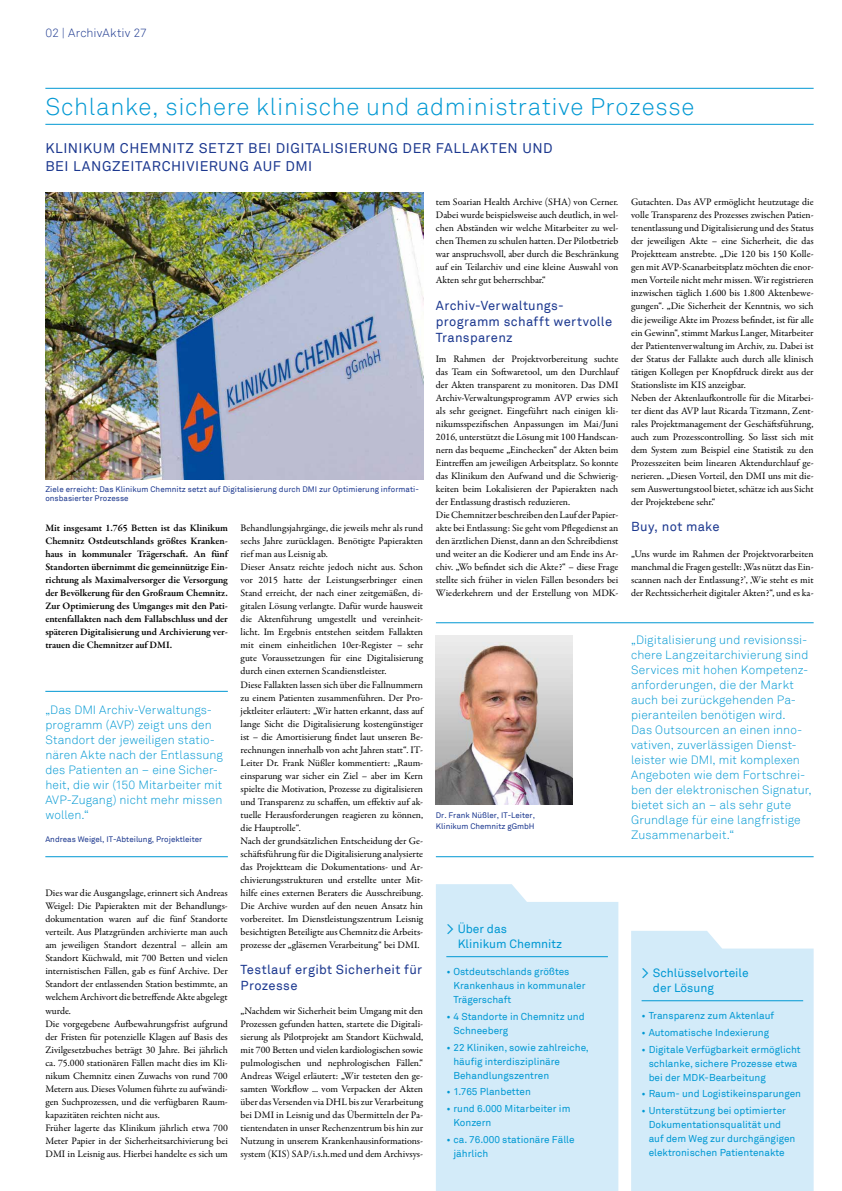
<style>
.page{position:relative;width:842px;height:1191px;background:#fff}
.page>*{position:absolute;margin:0;border:0;box-sizing:border-box;transform-origin:0 0}
.t1{font:300 24px "Akkurat";letter-spacing:.03em;color:#0098d3}
.t2{font:14px/18px "Akkurat";letter-spacing:.04em;color:#1c388f}
.t3{font:13px/16px "Akkurat";letter-spacing:.02em;color:#1c388f}
.t4{font:300 12px/15px "Akkurat";letter-spacing:.01em;color:#0098d3}
.t5{font:12px/15px "Akkurat";color:#0098d3}
.t6{font:300 12px "Akkurat";letter-spacing:.01em;color:#1c388f}
.t7{font:10px/13px "Garamond Premr Pro";color:#000}
.t8{font:10px/14px "Akkurat";color:#0098d3}
.t9{font:600 10px/13px "Garamond Premr Pro";letter-spacing:-.005em;color:#000;text-align:justify}
.t10{font:8px/9.2px "Akkurat";letter-spacing:.005em;color:#1c388f}
.s1{font-size:16px}
</style>
<div class="page">
<hr style="left:45px;top:88px;width:769px;height:1px;background:#0098d3">
<hr style="left:45px;top:124px;width:769px;height:1px;background:#0098d3">
<img style="left:45px;top:192px;width:378px;height:287px">
<hr style="left:45px;top:691px;width:183px;height:1px;background:#0098d3">
<hr style="left:45px;top:856px;width:183px;height:1px;background:#0098d3">
<img style="left:436px;top:635px;width:137px;height:170px">
<hr style="left:436px;top:622px;width:378px;height:1px;background:#0098d3">
<hr style="left:436px;top:856px;width:378px;height:1px;background:#0098d3">
<div style="left:436px;top:884px;width:182px;height:307px;background:#d3ebf9"></div>
<hr style="left:446px;top:956px;width:162px;height:1px;background:#0098d3">
<div style="left:631px;top:931px;width:183px;height:260px;background:#d3ebf9"></div>
<hr style="left:642px;top:1000px;width:161px;height:1px;background:#0098d3">
<p class="t6" style="left:45px;top:26px;width:103px">02 | ArchivAktiv 27</p>
<h1 class="t1" style="left:45px;top:92px;width:650px">Schlanke, sichere klinische und administrative Prozesse</h1>
<h2 class="t2" style="left:45px;top:140px;width:509px">KLINIKUM CHEMNITZ SETZT BEI DIGITALISIERUNG DER FALLAKTEN UND<br>BEI LANGZEITARCHIVIERUNG AUF DMI</h2>
<p class="t10" style="left:45px;top:485px;width:375px">Ziele erreicht: Das Klinikum Chemnitz setzt auf Digitalisierung durch DMI zur Optimierung informati&shy;onsbasierter Prozesse</p>
<p class="t9" style="left:45px;top:522px;width:184px">Mit insgesamt 1.765 Betten ist das Klinikum Chemnitz Ostdeutschlands größtes Kranken&shy;haus in kommunaler Trägerschaft. An fünf Standorten übernimmt die gemeinnützige Ein&shy;richtung als Maximalversorger die Versorgung der Bevölkerung für den Großraum Chemnitz.<br>Zur Optimierung des Umganges mit den Pati&shy;entenfallakten nach dem Fallabschluss und der späteren Digitalisierung und Archivierung ver&shy;trauen die Chemnitzer auf DMI.</p>
<p class="t4" style="left:45px;top:702px;width:179px">„Das DMI Archiv-Verwaltungs&shy;programm (AVP) zeigt uns den<br>Standort der jeweiligen statio&shy;nären Akte nach der Entlassung des Patienten an – eine Sicher&shy;heit, die wir (150 Mitarbeiter mit<br>AVP-Zugang) nicht mehr missen wollen.“</p>
<p class="t10" style="left:45px;top:835px;width:158px">Andreas Weigel, IT-Abteilung, Projektleiter</p>
<p class="t7" style="left:45px;top:886px;width:184px">Dies war die Ausgangslage, erinnert sich Andreas Weigel: Die Papierakten mit der Behandlungs&shy;dokumentation waren auf die fünf Standorte verteilt. Aus Platzgründen archivierte man auch am jeweiligen Standort dezentral – allein am Standort Küchwald, mit 700 Betten und vielen internistischen Fällen, gab es fünf Archive. Der Standort der entlassenden Station bestimmte, an welchem Archivort die betreffende Akte abgelegt wurde.<br>Die vorgegebene Aufbewahrungsfrist aufgrund der Fristen für potenzielle Klagen auf Basis des Zivilgesetzbuches beträgt 30 Jahre. Bei jährlich ca. 75.000 stationären Fällen macht dies im Kli&shy;nikum Chemnitz einen Zuwachs von rund 700<br>Metern aus. Dieses Volumen führte zu aufwändi&shy;gen Suchprozessen, und die verfügbaren Raum&shy;kapazitäten reichten nicht aus.<br>Früher lagerte das Klinikum jährlich etwa 700<br>Meter Papier in der Sicherheitsarchivierung bei DMI in Leisnig aus. Hierbei handelte es sich um</p>
<p class="t7" style="left:241px;top:521px;width:184px">Behandlungsjahrgänge, die jeweils mehr als rund sechs Jahre zurücklagen. Benötigte Papierakten rief man aus Leisnig ab.<br>Dieser Ansatz reichte jedoch nicht aus. Schon vor 2015 hatte der Leistungserbringer einen Stand erreicht, der nach einer zeitgemäßen, di&shy;gitalen Lösung verlangte. Dafür wurde hausweit die Aktenführung umgestellt und vereinheit&shy;licht. Im Ergebnis entstehen seitdem Fallakten mit einem einheitlichen 10er-Register – sehr gute Voraussetzungen für eine Digitalisierung durch einen externen Scandienstleister.<br>Diese Fallakten lassen sich über die Fallnummern zu einem Patienten zusammenführen. Der Pro&shy;jektleiter erläutert: „Wir hatten erkannt, dass auf lange Sicht die Digitalisierung kostengünstiger ist – die Amortisierung findet laut unseren Be&shy;rechnungen innerhalb von acht Jahren statt“. IT-Leiter Dr. Frank Nüßler kommentiert: „Raum&shy;einsparung war sicher ein Ziel – aber im Kern spielte die Motivation, Prozesse zu digitalisieren und Transparenz zu schaffen, um effektiv auf ak&shy;tuelle Herausforderungen reagieren zu können, die Hauptrolle“.<br>Nach der grundsätzlichen Entscheidung der Ge&shy;schäftsführung für die Digitalisierung analysierte das Projektteam die Dokumentations- und Ar&shy;chivierungsstrukturen und erstellte unter Mit&shy;hilfe eines externen Beraters die Ausschreibung.<br>Die Archive wurden auf den neuen Ansatz hin vorbereitet. Im Dienstleistungszentrum Leisnig besichtigten Beteiligte aus Chemnitz die Arbeits&shy;prozesse der „gläsernen Verarbeitung“ bei DMI.</p>
<h3 class="t3" style="left:241px;top:962px;width:183px">Testlauf ergibt Sicherheit für<br>Prozesse</h3>
<p class="t7" style="left:241px;top:1004px;width:184px;text-align:justify">„Nachdem wir Sicherheit beim Umgang mit den Prozessen gefunden hatten, startete die Digitali&shy;sierung als Pilotprojekt am Standort Küchwald, mit 700 Betten und vielen kardiologischen sowie pulmologischen und nephrologischen Fällen.“ Andreas Weigel erläutert: „Wir testeten den ge&shy;samten Workflow ... vom Verpacken der Akten über das Versenden via DHL bis zur Verarbeitung bei DMI in Leisnig und das Übermitteln der Pa&shy;tientendaten in unser Rechenzentrum bis hin zur Nutzung in unserem Krankenhausinformations&shy;system (KIS) SAP/i.s.h.med und dem Archivsys-</p>
<p class="t7" style="left:436px;top:196px;width:184px;text-align:justify">tem Soarian Health Archive (SHA) von Cerner.<br>Dabei wurde beispielsweise auch deutlich, in wel&shy;chen Abständen wir welche Mitarbeiter zu wel&shy;chen Themen zu schulen hatten. Der Pilotbetrieb war anspruchsvoll, aber durch die Beschränkung auf ein Teilarchiv und eine kleine Auswahl von Akten sehr gut beherrschbar.“</p>
<h3 class="t3" style="left:436px;top:297px;width:178px">Archiv-Verwaltungs&shy;programm schafft wertvolle<br>Transparenz</h3>
<p class="t7" style="left:436px;top:352px;width:184px">Im Rahmen der Projektvorbereitung suchte das Team ein Softwaretool, um den Durchlauf der Akten transparent zu monitoren. Das DMI Archiv-Verwaltungsprogramm AVP erwies sich als sehr geeignet. Eingeführt nach einigen kli&shy;nikumsspezifischen Anpassungen im Mai/Juni 2016, unterstützt die Lösung mit 100 Handscan&shy;nern das bequeme „Einchecken“ der Akten beim Eintreffen am jeweiligen Arbeitsplatz. So konnte das Klinikum den Aufwand und die Schwierig&shy;keiten beim Lokalisieren der Papierakten nach der Entlassung drastisch reduzieren.<br>Die Chemnitzer beschreiben den Lauf der Papier&shy;akte bei Entlassung: Sie geht vom Pflegedienst an den ärztlichen Dienst, dann an den Schreibdienst und weiter an die Kodierer und am Ende ins Ar&shy;chiv. „Wo befindet sich die Akte?“ – diese Frage stellte sich früher in vielen Fällen besonders bei Wiederkehrern und der Erstellung von MDK-</p>
<p class="t10" style="left:436px;top:810px;width:101px;line-height:11px">Dr. Frank Nüßler, IT-Leiter,<br>Klinikum Chemnitz gGmbH</p>
<p class="t5" style="left:458px;top:921px;width:106px;text-indent:-11px"><span class="s1">&gt;</span> Über das<br>Klinikum Chemnitz</p>
<p class="t8" style="left:453px;top:964px;width:134px;text-indent:-7px">• Ostdeutschlands größtes<br>Krankenhaus in kommunaler<br>Trägerschaft</p>
<p class="t8" style="left:453px;top:1009px;width:133px;text-indent:-7px">• 4 Standorte in Chemnitz und<br>Schneeberg</p>
<p class="t8" style="left:453px;top:1040px;width:137px;text-indent:-7px">• 22 Kliniken, sowie zahlreiche, häufig interdisziplinäre<br>Behandlungszentren</p>
<p class="t8" style="left:446px;top:1085px;width:86px">• 1.765 Planbetten</p>
<p class="t8" style="left:453px;top:1102px;width:119px;text-indent:-7px">• rund 6.000 Mitarbeiter im<br>Konzern</p>
<p class="t8" style="left:453px;top:1132px;width:123px;text-indent:-7px">• ca. 76.000 stationäre Fälle jährlich</p>
<p class="t7" style="left:631px;top:196px;width:184px">Gutachten. Das AVP ermöglicht heutzutage die volle Transparenz des Prozesses zwischen Patien&shy;tenentlassung und Digitalisierung und des Status der jeweiligen Akte – eine Sicherheit, die das Projektteam anstrebte. „Die 120 bis 150 Kolle&shy;gen mit AVP-Scanarbeitsplatz möchten die enor&shy;men Vorteile nicht mehr missen. Wir registrieren inzwischen täglich 1.600 bis 1.800 Aktenbewe&shy;gungen“. „Die Sicherheit der Kenntnis, wo sich die jeweilige Akte im Prozess befindet, ist für alle ein Gewinn“, stimmt Markus Langer, Mitarbeiter der Patientenverwaltung im Archiv, zu. Dabei ist der Status der Fallakte auch durch alle klinisch tätigen Kollegen per Knopfdruck direkt aus der Stationsliste im KIS anzeigbar.<br>Neben der Aktenlaufkontrolle für die Mitarbei&shy;ter dient das AVP laut Ricarda Titzmann, Zent&shy;rales Projektmanagement der Geschäftsführung, auch zum Prozesscontrolling. So lässt sich mit dem System zum Beispiel eine Statistik zu den Prozesszeiten beim linearen Aktendurchlauf ge&shy;nerieren. „Diesen Vorteil, den DMI uns mit die&shy;sem Auswertungstool bietet, schätze ich aus Sicht der Projektebene sehr.“</p>
<h3 class="t3" style="left:631px;top:519px;width:90px">Buy, not make</h3>
<p class="t7" style="left:631px;top:548px;width:184px;text-align:justify">„Uns wurde im Rahmen der Projektvorarbeiten manchmal die Fragen gestellt: ,Was nützt das Ein&shy;scannen nach der Entlassung?’, ,Wie steht es mit der Rechtssicherheit digitaler Akten?“, und es ka-</p>
<p class="t4" style="left:631px;top:632px;width:182px">„Digitalisierung und revisionssi&shy;chere Langzeitarchivierung sind<br>Services mit hohen Kompetenz&shy;anforderungen, die der Markt auch bei zurückgehenden Pa&shy;pieranteilen benötigen wird.<br>Das Outsourcen an einen inno&shy;vativen, zuverlässigen Dienst&shy;leister wie DMI, mit komplexen<br>Angeboten wie dem Fortschrei&shy;ben der elektronischen Signatur, bietet sich an – als sehr gute<br>Grundlage für eine langfristige<br>Zusammenarbeit.“</p>
<p class="t5" style="left:653px;top:965px;width:97px;text-indent:-11px"><span class="s1">&gt;</span> Schlüsselvorteile der Lösung</p>
<p class="t8" style="left:642px;top:1008px;width:134px">• Transparenz zum Aktenlauf</p>
<p class="t8" style="left:642px;top:1025px;width:129px">• Automatische Indexierung</p>
<p class="t8" style="left:649px;top:1042px;width:154px;text-indent:-7px">• Digitale Verfügbarkeit ermöglicht schlanke, sichere Prozesse etwa bei der MDK-Bearbeitung</p>
<p class="t8" style="left:642px;top:1087px;width:161px">• Raum- und Logistikeinsparungen</p>
<p class="t8" style="left:649px;top:1104px;width:148px;text-indent:-7px">• Unterstützung bei optimierter<br>Dokumentationsqualität und auf dem Weg zur durchgängigen elektronischen Patientenakte</p>
</div>
